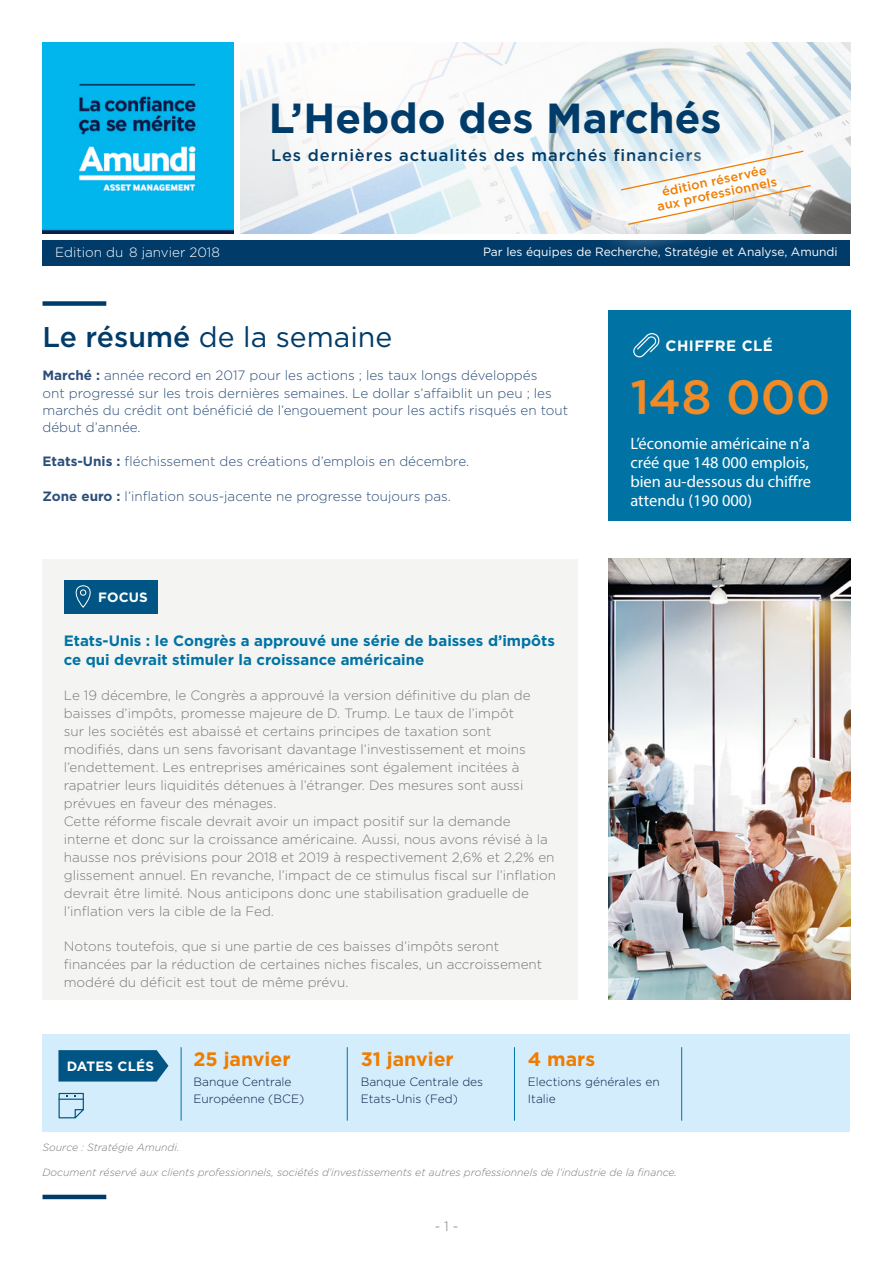
<style>
.page{position:relative;width:893px;height:1263px;background:#fff}
.page>*{position:absolute;margin:0;border:0;box-sizing:border-box;transform-origin:0 0}
.t1{font:500 48px "Gotham";color:#f28b26}
.t2{font:700 42px "Gotham";color:#003b69}
.t3{font:28.5px "Gotham";color:#003b69}
.t4{font:700 19.5px "Gotham";color:#ef7d00}
.t5{font:16.5px/18.8px "Myriad Pro";color:#fff}
.t6{font:500 16.5px "Gotham";letter-spacing:.055em;color:#003b69}
.t7{font:700 15px/18.8px "Gotham";color:#0073a4}
.t8{font:700 15px "Gotham";letter-spacing:.03em;color:#fff}
.t9{font:300 13.5px/18px "Gotham";color:#787a7b}
.t10{font:300 13.5px/17.2px "Gotham";color:#2c4f7a}
.t11{font:300 13.5px "Gotham";color:#fff}
.t12{font:700 13.5px "Gotham";letter-spacing:.01em;color:#fff}
.t13{font:500 12.75px/13.2px "Gotham";color:#ef7d00;text-align:center}
.t14{font:300 12px/17.2px "Gotham";color:#0d1c49}
.t15{font:12px "Gotham";color:#fff}
.t16{font:italic 300 10.5px "Gotham";color:#787a7b}
.s1{font-weight:500}
.s2{font-weight:700}
</style>
<div class="page">
<img style="left:240px;top:43px;width:610px;height:191px">
<div style="left:43px;top:1034px;width:807px;height:98px;background:#d4edfc"></div>
<hr style="left:181px;top:1047px;width:1px;height:74px;background:#0073a4">
<hr style="left:347px;top:1047px;width:1px;height:74px;background:#0073a4">
<hr style="left:514px;top:1047px;width:1px;height:74px;background:#0073a4">
<hr style="left:681px;top:1047px;width:1px;height:74px;background:#0073a4">
<hr style="left:43px;top:1195px;width:63px;height:4px;background:#003b69">
<div style="left:43px;top:559px;width:535px;height:440px;background:#f4f4f3"></div>
<div style="left:64px;top:580px;width:93px;height:33px;background:#005584"></div>
<div style="left:43px;top:240px;width:807px;height:26px;background:#003b69"></div>
<div style="left:43px;top:301px;width:63px;height:5px;background:#003b69"></div>
<div style="left:608px;top:310px;width:242px;height:211px;background:#0073a4"></div>
<svg style="left:633px;top:333px;width:26px;height:24px"></svg>
<svg style="left:76px;top:585px;width:15px;height:23px"></svg>
<svg style="left:58px;top:1050px;width:110px;height:31px;background:#0b5d8a"></svg>
<svg style="left:58px;top:1093px;width:26px;height:25px"></svg>
<img style="left:608px;top:559px;width:242px;height:440px">
<img style="left:43px;top:43px;width:191px;height:191px">
<svg style="left:580px;top:108px;width:271px;height:142px"></svg>
<h2 class="t2" style="left:269px;top:90px;width:454px">L’Hebdo des Marchés</h2>
<p class="t6" style="left:271px;top:144px;width:432px">Les dernières actualités des marchés financiers</p>
<p class="t11" style="left:55px;top:244px;width:166px">Edition du 8 janvier 2018</p>
<h3 class="t3" style="left:43px;top:318px;width:351px"><span class="s1">Le résumé</span> de la semaine</h3>
<p class="t13" style="left:653px;top:187px;width:124px;rotate:-12deg">édition réservée aux professionnels</p>
<p class="t15" style="left:483px;top:244px;width:356px">Par les équipes de Recherche, Stratégie et Analyse, Amundi</p>
<p class="t8" style="left:665px;top:336px;width:109px">CHIFFRE CLÉ</p>
<p class="t10" style="left:43px;top:367px;width:527px"><span class="s2">Marché :</span> année record en 2017 pour les actions ; les taux longs développés<br>ont progressé sur les trois dernières semaines. Le dollar s’affaiblit un peu ; les marchés du crédit ont bénéficié de l’engouement pour les actifs risqués en tout début d’année.</p>
<p class="t10" style="left:43px;top:453px;width:428px"><span class="s2">Etats-Unis :</span> fléchissement des créations d’emplois en décembre.</p>
<p class="t10" style="left:43px;top:487px;width:410px"><span class="s2">Zone euro :</span> l’inflation sous-jacente ne progresse toujours pas.</p>
<p class="t12" style="left:98px;top:588px;width:51px">FOCUS</p>
<p class="t7" style="left:64px;top:632px;width:493px">Etats-Unis : le Congrès a approuvé une série de baisses d’impôts ce qui devrait stimuler la croissance américaine</p>
<p class="t9" style="left:64px;top:686px;width:494px">Le 19 décembre, le Congrès a approuvé la version définitive du plan de baisses d’impôts, promesse majeure de D. Trump. Le taux de l’impôt<br>sur les sociétés est abaissé et certains principes de taxation sont<br>modifiés, dans un sens favorisant davantage l’investissement et moins l’endettement. Les entreprises américaines sont également incitées à rapatrier leurs liquidités détenues à l’étranger. Des mesures sont aussi prévues en faveur des ménages.<br>Cette réforme fiscale devrait avoir un impact positif sur la demande interne et donc sur la croissance américaine. Aussi, nous avons révisé à la hausse nos prévisions pour 2018 et 2019 à respectivement 2,6% et 2,2% en glissement annuel. En revanche, l’impact de ce stimulus fiscal sur l’inflation devrait être limité. Nous anticipons donc une stabilisation graduelle de l’inflation vers la cible de la Fed.</p>
<p class="t9" style="left:64px;top:936px;width:480px">Notons toutefois, que si une partie de ces baisses d’impôts seront financées par la réduction de certaines niches fiscales, un accroissement modéré du déficit est tout de même prévu.</p>
<h1 class="t1" style="left:630px;top:365px;width:202px">148 000</h1>
<p class="t5" style="left:630px;top:434px;width:182px">L’économie américaine n’a créé que 148 000 emplois, bien au-dessous du chiffre attendu (190 000)</p>
<p class="t12" style="left:67px;top:1057px;width:89px">DATES CLÉS</p>
<h3 class="t4" style="left:193px;top:1046px;width:99px">25 janvier</h3>
<p class="t14" style="left:193px;top:1072px;width:112px">Banque Centrale<br>Européenne (BCE)</p>
<h3 class="t4" style="left:361px;top:1046px;width:95px">31 janvier</h3>
<p class="t14" style="left:361px;top:1072px;width:124px">Banque Centrale des<br>Etats-Unis (Fed)</p>
<h3 class="t4" style="left:528px;top:1046px;width:69px">4 mars</h3>
<p class="t14" style="left:528px;top:1072px;width:133px">Elections générales en<br>Italie</p>
<p class="t16" style="left:43px;top:1141px;width:139px">Source : Stratégie Amundi.</p>
<p class="t16" style="left:43px;top:1166px;width:636px">Document réservé aux clients professionnels, sociétés d’investissements et autres professionnels de l’industrie de la finance.</p>
<p class="t9" style="left:435px;top:1217px;width:25px">- 1 -</p>
</div>
